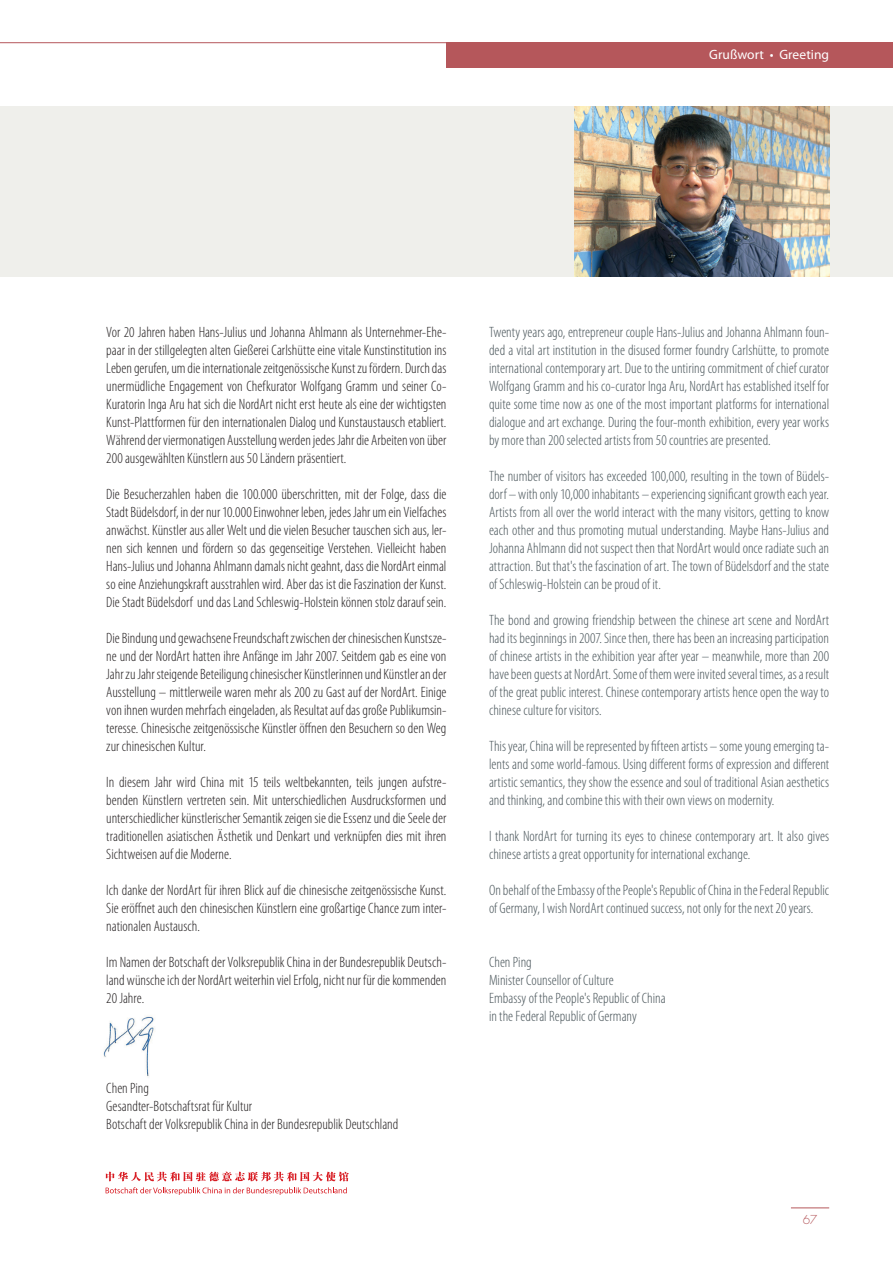
<style>
.page{position:relative;width:893px;height:1263px;background:#fff}
.page>*{position:absolute;margin:0;border:0;box-sizing:border-box;transform-origin:0 0}
.t1{font:300 condensed 15px/18px "Myriad Pro";color:#231f20;text-align:justify}
.t2{font:300 condensed 15px/18px "Myriad Pro";color:#485459;text-align:justify}
.t3{font:13.5px "Myriad Pro";letter-spacing:.005em;color:#fff}
.t4{font:300 12px "Futura Std";color:#b5575b}
</style>
<div class="page">
<div style="left:0;top:106px;width:893px;height:170px;background:#efefeb"></div>
<div style="left:446px;top:43px;width:447px;height:25px;background:#b5575b"></div>
<hr style="left:791px;top:1207px;width:38px;height:1px;background:#b5575b">
<hr style="left:0;top:42px;width:446px;height:1px;background:#b5575b">
<img style="left:574px;top:106px;width:255px;height:170px">
<svg style="left:106px;top:1172px;width:243px;height:9px"></svg>
<svg style="left:106px;top:1187px;width:241px;height:8px"></svg>
<img style="left:103px;top:1016px;width:51px;height:61px">
<p class="t3" style="left:709px;top:46px;width:121px">Grußwort • Greeting</p>
<p class="t1" style="left:106px;top:323px;width:342px">Vor 20 Jahren haben Hans-Julius und Johanna Ahlmann als Unternehmer-Ehe&shy;paar in der stillgelegten alten Gießerei Carlshütte eine vitale Kunstinstitution ins Leben gerufen, um die internationale zeitgenössische Kunst zu fördern. Durch das unermüdliche Engagement von Chefkurator Wolfgang Gramm und seiner Co-Kuratorin Inga Aru hat sich die NordArt nicht erst heute als eine der wichtigsten Kunst-Plattformen für den internationalen Dialog und Kunstaustausch etabliert.<br>Während der viermonatigen Ausstellung werden jedes Jahr die Arbeiten von über 200 ausgewählten Künstlern aus 50 Ländern präsentiert.</p>
<p class="t1" style="left:106px;top:485px;width:342px">Die Besucherzahlen haben die 100.000 überschritten, mit der Folge, dass die Stadt Büdelsdorf, in der nur 10.000 Einwohner leben, jedes Jahr um ein Vielfaches anwächst. Künstler aus aller Welt und die vielen Besucher tauschen sich aus, ler&shy;nen sich kennen und fördern so das gegenseitige Verstehen. Vielleicht haben Hans-Julius und Johanna Ahlmann damals nicht geahnt, dass die NordArt einmal so eine Anziehungskraft ausstrahlen wird. Aber das ist die Faszination der Kunst.<br>Die Stadt Büdelsdorf und das Land Schleswig-Holstein können stolz darauf sein.</p>
<p class="t1" style="left:106px;top:629px;width:342px">Die Bindung und gewachsene Freundschaft zwischen der chinesischen Kunstsze&shy;ne und der NordArt hatten ihre Anfänge im Jahr 2007. Seitdem gab es eine von Jahr zu Jahr steigende Beteiligung chinesischer Künstlerinnen und Künstler an der Ausstellung – mittlerweile waren mehr als 200 zu Gast auf der NordArt. Einige von ihnen wurden mehrfach eingeladen, als Resultat auf das große Publikumsin&shy;teresse. Chinesische zeitgenössische Künstler öffnen den Besuchern so den Weg zur chinesischen Kultur.</p>
<p class="t1" style="left:106px;top:773px;width:342px">In diesem Jahr wird China mit 15 teils weltbekannten, teils jungen aufstre&shy;benden Künstlern vertreten sein. Mit unterschiedlichen Ausdrucksformen und unterschiedlicher künstlerischer Semantik zeigen sie die Essenz und die Seele der traditionellen asiatischen Ästhetik und Denkart und verknüpfen dies mit ihren Sichtweisen auf die Moderne.</p>
<p class="t1" style="left:106px;top:881px;width:342px">Ich danke der NordArt für ihren Blick auf die chinesische zeitgenössische Kunst.<br>Sie eröffnet auch den chinesischen Künstlern eine großartige Chance zum inter&shy;nationalen Austausch.</p>
<p class="t1" style="left:106px;top:953px;width:342px">Im Namen der Botschaft der Volksrepublik China in der Bundesrepublik Deutsch&shy;land wünsche ich der NordArt weiterhin viel Erfolg, nicht nur für die kommenden 20 Jahre.</p>
<p class="t1" style="left:106px;top:1079px;width:294px;text-align:left">Chen Ping<br>Gesandter-Botschaftsrat für Kultur<br>Botschaft der Volksrepublik China in der Bundesrepublik Deutschland</p>
<p class="t2" style="left:489px;top:323px;width:342px">Twenty years ago, entrepreneur couple Hans-Julius and Johanna Ahlmann foun&shy;ded a vital art institution in the disused former foundry Carlshütte, to promote international contemporary art. Due to the untiring commitment of chief curator Wolfgang Gramm and his co-curator Inga Aru, NordArt has established itself for quite some time now as one of the most important platforms for international dialogue and art exchange. During the four-month exhibition, every year works by more than 200 selected artists from 50 countries are presented.</p>
<p class="t2" style="left:489px;top:467px;width:342px">The number of visitors has exceeded 100,000, resulting in the town of Büdels&shy;dorf – with only 10,000 inhabitants – experiencing significant growth each year.<br>Artists from all over the world interact with the many visitors, getting to know each other and thus promoting mutual understanding. Maybe Hans-Julius and Johanna Ahlmann did not suspect then that NordArt would once radiate such an attraction. But that's the fascination of art. The town of Büdelsdorf and the state of Schleswig-Holstein can be proud of it.</p>
<p class="t2" style="left:489px;top:611px;width:342px">The bond and growing friendship between the chinese art scene and NordArt had its beginnings in 2007. Since then, there has been an increasing participation of chinese artists in the exhibition year after year – meanwhile, more than 200 have been guests at NordArt. Some of them were invited several times, as a result of the great public interest. Chinese contemporary artists hence open the way to chinese culture for visitors.</p>
<p class="t2" style="left:489px;top:737px;width:342px">This year, China will be represented by fifteen artists – some young emerging ta&shy;lents and some world-famous. Using different forms of expression and different artistic semantics, they show the essence and soul of traditional Asian aesthetics and thinking, and combine this with their own views on modernity.</p>
<p class="t2" style="left:489px;top:827px;width:342px">I thank NordArt for turning its eyes to chinese contemporary art. It also gives chinese artists a great opportunity for international exchange.</p>
<p class="t2" style="left:489px;top:881px;width:342px">On behalf of the Embassy of the People's Republic of China in the Federal Republic of Germany, I wish NordArt continued success, not only for the next 20 years.</p>
<p class="t2" style="left:489px;top:953px;width:178px;text-align:left">Chen Ping<br>Minister Counsellor of Culture<br>Embassy of the People's Republic of China in the Federal Republic of Germany</p>
<p class="t4" style="left:803px;top:1212px;width:16px">67</p>
</div>
